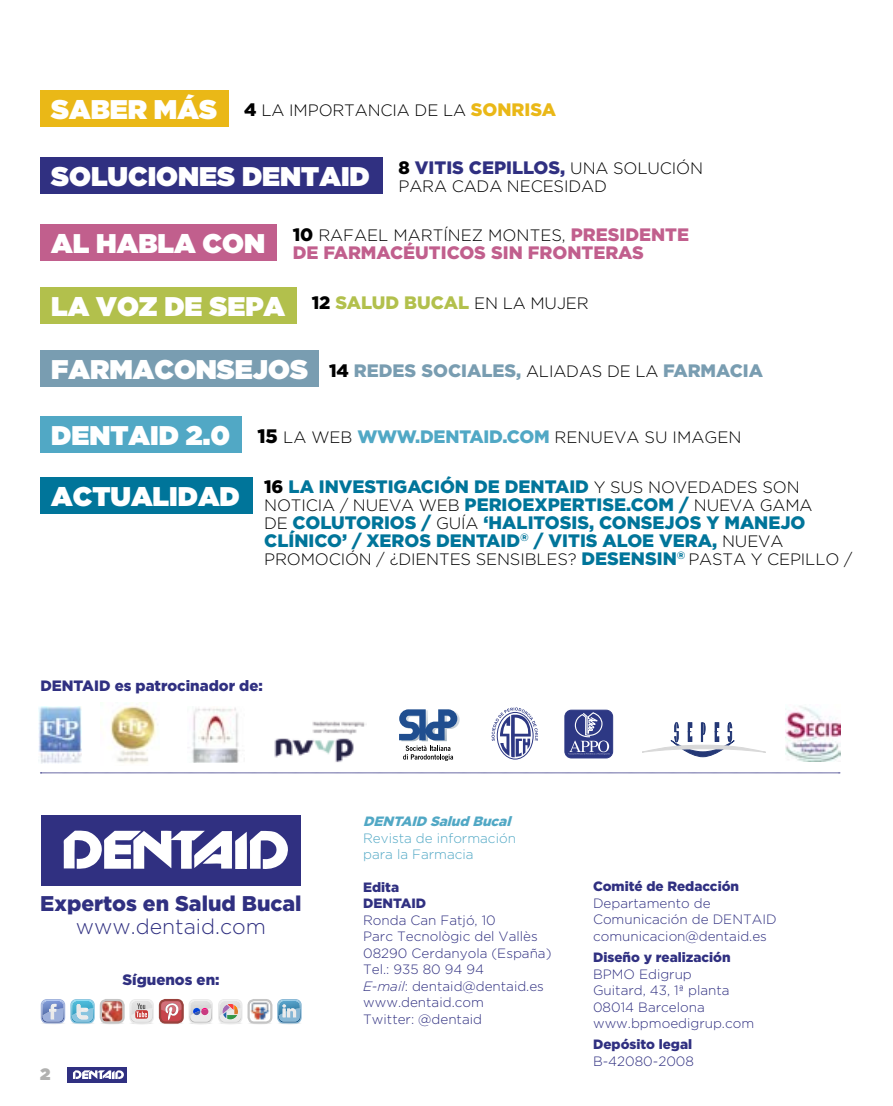
<style>
.page{position:relative;width:893px;height:1106px;background:#fff}
.page>*{position:absolute;margin:0;border:0;box-sizing:border-box;transform-origin:0 0}
.t1{font:900 27px "Gotham";color:#fff}
.t2{font:900 21.3px/22.6px "Gotham";color:#303081;text-align:center}
.t3{font:900 18px/18px "Gotham";color:#00759a}
.t4{font:900 18px "Gotham";color:#799db1}
.t5{font:900 18px "Gotham";color:#c15f8d}
.t6{font:900 18px "Gotham";color:#303081}
.t7{font:900 18px "Gotham";letter-spacing:-.02em;color:#51a8c5}
.t8{font:300 16.5px "Gotham";letter-spacing:-.01em;color:#000}
.t9{font:900 16.5px "Gotham";color:#b1b1b0}
.t10{font:900 15px "Gotham";color:#303081}
.t11{font:300 13.5px/16.5px "Gotham";color:#303081}
.t12{font:300 13.5px/16.5px "Gotham";color:#51a8c5;text-align:justify}
.t13{font:900 13.5px/16.5px "Gotham";color:#303081}
.s1{font-weight:900;font-size:27px;color:#fff}
.s2{font-weight:900;font-size:18px}
.s3{font-weight:900;font-size:18px;color:#eab817}
.s4{color:#000}
.s5{font-weight:300;font-size:16.5px;color:#000}
.s6{font-weight:900;font-size:18px;color:#c15f8d}
.s7{font-size:27px;color:#fff}
.s8{font-weight:900;font-size:19.5px}
.s9{font-weight:900;font-size:18px;color:#00759a}
.s10{font-weight:300}
.s11{font-weight:900;font-style:italic}
.s12{font-weight:900}
.s13{font-style:italic}
</style>
<div class="page">
<div style="left:68px;top:1066px;width:59px;height:16px;background:#303081"></div>
<svg style="left:73px;top:1070px;width:51px;height:9px"></svg>
<div style="left:40px;top:90px;width:189px;height:36px;background:#eab817"></div>
<div style="left:40px;top:158px;width:343px;height:36px;background:#303081"></div>
<div style="left:40px;top:350px;width:279px;height:36px;background:#799db1"></div>
<div style="left:40px;top:287px;width:257px;height:36px;background:#b2c04c"></div>
<div style="left:40px;top:477px;width:213px;height:36px;background:#00759a"></div>
<div style="left:40px;top:224px;width:237px;height:36px;background:#c15f8d"></div>
<div style="left:41px;top:815px;width:260px;height:70px;background:#303081"></div>
<svg style="left:64px;top:830px;width:224px;height:39px"></svg>
<img style="left:42px;top:1023px;width:22px;height:1px">
<img style="left:72px;top:1023px;width:21px;height:1px">
<svg style="left:41px;top:999px;width:54px;height:24px"></svg>
<img style="left:131px;top:1023px;width:21px;height:1px">
<svg style="left:129px;top:999px;width:25px;height:24px"></svg>
<img style="left:190px;top:1023px;width:21px;height:1px">
<img style="left:220px;top:1023px;width:21px;height:1px">
<svg style="left:189px;top:999px;width:54px;height:24px"></svg>
<img style="left:279px;top:1023px;width:21px;height:1px">
<svg style="left:277px;top:999px;width:25px;height:24px"></svg>
<img style="left:161px;top:1022px;width:21px;height:2px">
<svg style="left:160px;top:1000px;width:23px;height:22px"></svg>
<div style="left:159px;top:999px;width:25px;height:24px;border:2px solid #99413d;border-radius:6px"></div>
<img style="left:101px;top:1022px;width:22px;height:2px">
<img style="left:101px;top:1002px;width:21px;height:20px">
<div style="left:100px;top:999px;width:25px;height:24px;border:2px solid #c5c5c5;border-radius:6px"></div>
<img style="left:249px;top:1022px;width:22px;height:2px">
<img style="left:249px;top:1000px;width:22px;height:22px">
<div style="left:248px;top:999px;width:24px;height:24px;border:2px solid #c5c5c5;border-radius:6px"></div>
<img style="left:785px;top:706px;width:56px;height:55px">
<svg style="left:642px;top:722px;width:124px;height:35px"></svg>
<svg style="left:564px;top:709px;width:50px;height:50px"></svg>
<svg style="left:565px;top:710px;width:48px;height:48px"></svg>
<div style="left:565px;top:710px;width:48px;height:48px;border:1px solid #2d3884;border-radius:7px"></div>
<svg style="left:568px;top:711px;width:42px;height:43px"></svg>
<div style="left:497px;top:712px;width:36px;height:47px;border:1px solid #2d3884;border-radius:50%"></div>
<svg style="left:492px;top:707px;width:46px;height:50px"></svg>
<svg style="left:399px;top:709px;width:58px;height:52px"></svg>
<img style="left:274px;top:721px;width:92px;height:42px">
<img style="left:188px;top:708px;width:52px;height:55px">
<img style="left:110px;top:702px;width:47px;height:62px">
<img style="left:39px;top:707px;width:43px;height:56px">
<svg style="left:40px;top:772px;width:800px;height:1px"></svg>
<div style="left:40px;top:416px;width:202px;height:36px;background:#51a8c5"></div>
<p class="t8" style="left:51px;top:101px;width:506px"><span class="s1">SABER MÁS</span> <span class="s2">4</span> LA IMPORTANCIA DE la <span class="s3">SONRISA</span></p>
<p class="t1" style="left:51px;top:160px;width:320px">SOLUCIONES DENTAID</p>
<p class="t6" style="left:399px;top:157px;width:303px"><span class="s4">8</span> vitis cepillos, <span class="s5">una sol uci ón</span></p>
<p class="t8" style="left:399px;top:176px;width:13px">para</p>
<p class="t8" style="left:452px;top:176px;width:14px">cada</p>
<p class="t8" style="left:507px;top:176px;width:13px">nece</p>
<p class="t8" style="left:554px;top:176px;width:22px">sidad</p>
<p class="t8" style="left:51px;top:225px;width:627px"><span class="s1">AL HABLA CON</span> <span class="s2">10</span> RAFAEL MARTÍNEZ MONTES, <span class="s6">PRESIDENTE</span></p>
<p class="t5" style="left:293px;top:243px;width:353px">DE FARMACÉUTICOS SIN FRONTERAS</p>
<p class="t1" style="left:51px;top:290px;width:539px">LA VOZ DE SEPA <sup>12</sup> <sup>SALUD</sup> <sup>BUCAL</sup> <sup>EN</sup> <sup>LA</sup> <sup>MU</sup> <sup>JER</sup></p>
<p class="t4" style="left:51px;top:360px;width:713px"><span class="s7">FARMACONSEJOS</span> <span class="s4">14</span> REDES SOCIALES, <span class="s5">ALIADAS DE LA</span> FARMACIA</p>
<p class="t1" style="left:51px;top:419px;width:20px">DENTAID</p>
<p class="t8" style="left:186px;top:427px;width:140px"><span class="s1">2.0</span> <span class="s8">15</span> la web</p>
<p class="t7" style="left:357px;top:426px;width:209px">www.den taid.com <span class="s5">ren</span></p>
<p class="t8" style="left:591px;top:427px;width:94px">ueva su imagen</p>
<p class="t1" style="left:51px;top:480px;width:190px">ACTUALIDAD</p>
<p class="t3" style="left:264px;top:477px;width:303px"><span class="s4">16</span> la investigación de dentaid</p>
<p class="t8" style="left:594px;top:477px;width:106px">y sus novedade</p>
<p class="t8" style="left:747px;top:477px;width:39px">s son</p>
<p class="t8" style="left:264px;top:495px;width:11px">noticia</p>
<p class="t3" style="left:264px;top:495px;width:550px;text-indent:76px"><span class="s5">/ NU EVA WEB</span> PERIOEXPERTISE.COM / <span class="s5">NU EVA GAMA<br>DE</span> COLUTORIOS / <span class="s5">GU ÍA</span> ‘HALITOSIS, CONSEJOS Y MANEJO<br>CLÍNICO’ / XEROS DENTAID<sup>®</sup> / VITis</p>
<p class="t3" style="left:603px;top:531px;width:179px">aloe vera, <span class="s5">nueva</span></p>
<p class="t8" style="left:264px;top:549px;width:13px">promoci</p>
<p class="t8" style="left:345px;top:549px;width:509px">ón / ¿DIENTES SENSIBLES? <span class="s9">DESENSIN</span><sup>®</sup> PASTA Y CEPILLO /</p>
<p class="t10" style="left:40px;top:677px;width:224px">DENTAID es patrocinador de:</p>
<p class="t2" style="left:40px;top:892px;width:263px">Expertos en Salud Bucal <span class="s10">www.dentaid.com</span></p>
<p class="t10" style="left:122px;top:971px;width:99px">Síguenos en:</p>
<p class="t9" style="left:40px;top:1064px;width:12px">2</p>
<p class="t12" style="left:363px;top:813px;width:154px"><span class="s11">DENTAID Salud Bucal </span>Revista de información para la Farmacia</p>
<p class="t11" style="left:363px;top:878px;width:190px"><span class="s12">Edita<br>DENTAID<br></span>Ronda Can Fatjó, 10<br>Parc Tecnològic del Vallès<br>08290 Cerdanyola (España)<br>Tel.: 935 80 94 94<br><span class="s13">E-mail</span>: dentaid@dentaid.es www.dentaid.com<br>Twitter: @dentaid</p>
<p class="t11" style="left:593px;top:878px;width:185px"><span class="s12">Comité de Redacción<br></span>Departamento de<br>Comunicación de DENTAID comunicacion@dentaid.es</p>
<p class="t11" style="left:593px;top:949px;width:163px"><span class="s12">Diseño y realización<br></span>BPMO Edigrup<br>Guitard, 43, 1ª planta<br>08014 Barcelona www.bpmoedigrup.com</p>
<p class="t13" style="left:593px;top:1036px;width:103px">Depósito legal<br><span class="s10">B-42080-2008</span></p>
</div>
